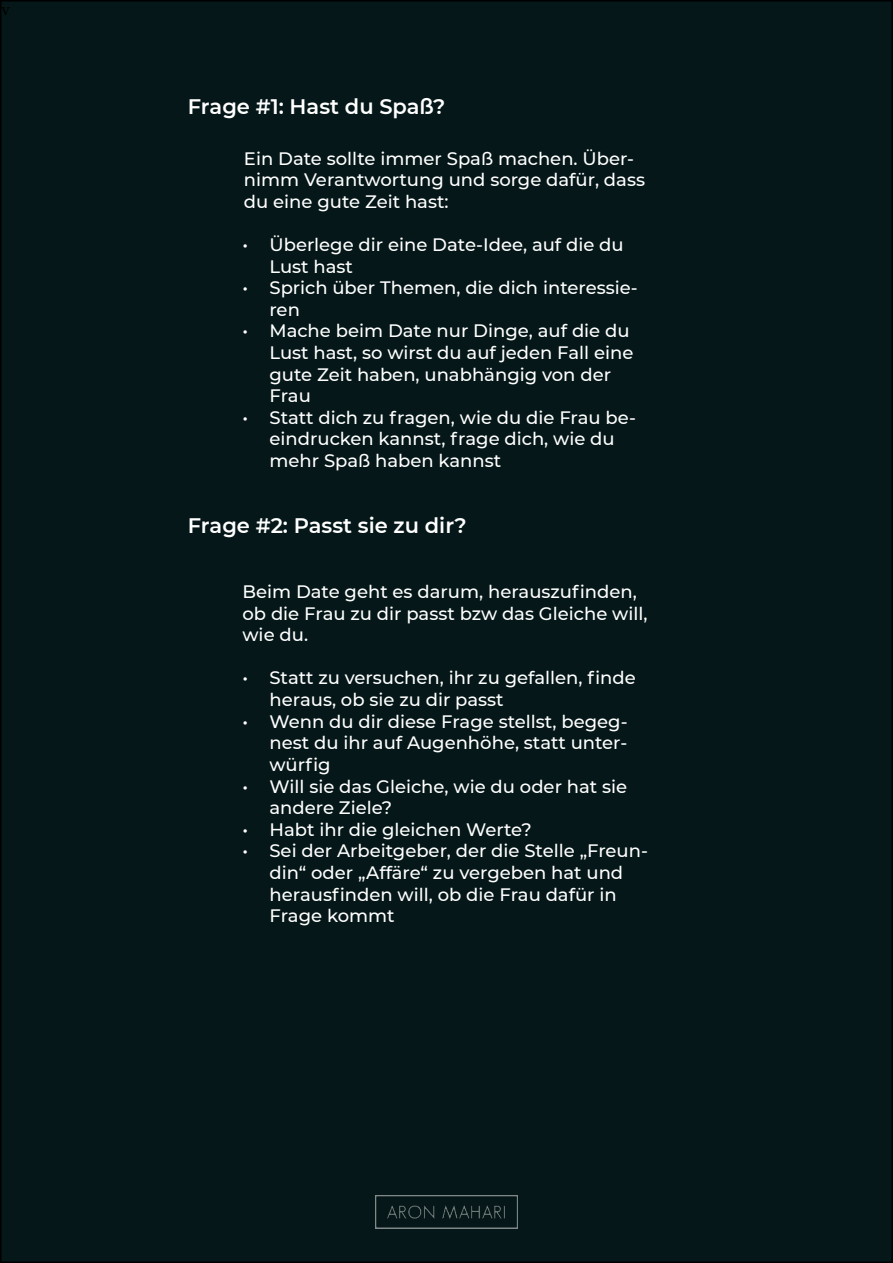
<style>
.page{position:relative;width:893px;height:1263px;background:#fff}
.page>*{position:absolute;margin:0;border:0;box-sizing:border-box;transform-origin:0 0}
.t1{font:600 21px "Montserrat";color:#fff}
.t2{font:500 18px/21.6px "Montserrat";color:#fff}
.t3{font:18px "Minion Pro";color:#000}
</style>
<div class="page">
<div style="left:1px;top:1px;width:891px;height:1261px;background:#051718"></div>
<img style="left:375px;top:1196px;width:143px;height:32px">
<p class="t3" style="left:2px;top:-2px;width:10px">v</p>
<p class="t1" style="left:188px;top:98px;width:259px">Frage #1: Hast du Spaß?</p>
<p class="t2" style="left:244px;top:148px;width:403px">Ein Date sollte immer Spaß machen. Über&shy;nimm Verantwortung und sorge dafür, dass du eine gute Zeit hast:</p>
<p class="t2" style="left:269px;top:234px;width:356px;text-indent:-27px">• Überlege dir eine Date-Idee, auf die du<br>Lust hast</p>
<p class="t2" style="left:269px;top:277px;width:370px;text-indent:-27px">• Sprich über Themen, die dich interessie&shy;ren</p>
<p class="t2" style="left:269px;top:320px;width:365px;text-indent:-27px">• Mache beim Date nur Dinge, auf die du<br>Lust hast, so wirst du auf jeden Fall eine gute Zeit haben, unabhängig von der<br>Frau</p>
<p class="t2" style="left:269px;top:407px;width:368px;text-indent:-27px">• Statt dich zu fragen, wie du die Frau be&shy;eindrucken kannst, frage dich, wie du mehr Spaß haben kannst</p>
<p class="t1" style="left:188px;top:516px;width:280px">Frage #2: Passt sie zu dir?</p>
<p class="t2" style="left:242px;top:580px;width:407px">Beim Date geht es darum, herauszufinden, ob die Frau zu dir passt bzw das Gleiche will, wie du.</p>
<p class="t2" style="left:269px;top:668px;width:368px;text-indent:-27px">• Statt zu versuchen, ihr zu gefallen, finde heraus, ob sie zu dir passt</p>
<p class="t2" style="left:269px;top:711px;width:360px;text-align:justify;text-indent:-27px">• Wenn du dir diese Frage stellst, begeg&shy;nest du ihr auf Augenhöhe, statt unter&shy;würfig</p>
<p class="t2" style="left:269px;top:776px;width:359px;text-indent:-27px">• Will sie das Gleiche, wie du oder hat sie andere Ziele?</p>
<p class="t2" style="left:242px;top:819px;width:291px">• Habt ihr die gleichen Werte?</p>
<p class="t2" style="left:269px;top:840px;width:380px;text-indent:-27px">• Sei der Arbeitgeber, der die Stelle „Freun&shy;din“ oder „Affäre“ zu vergeben hat und herausfinden will, ob die Frau dafür in Frage kommt</p>
</div>
